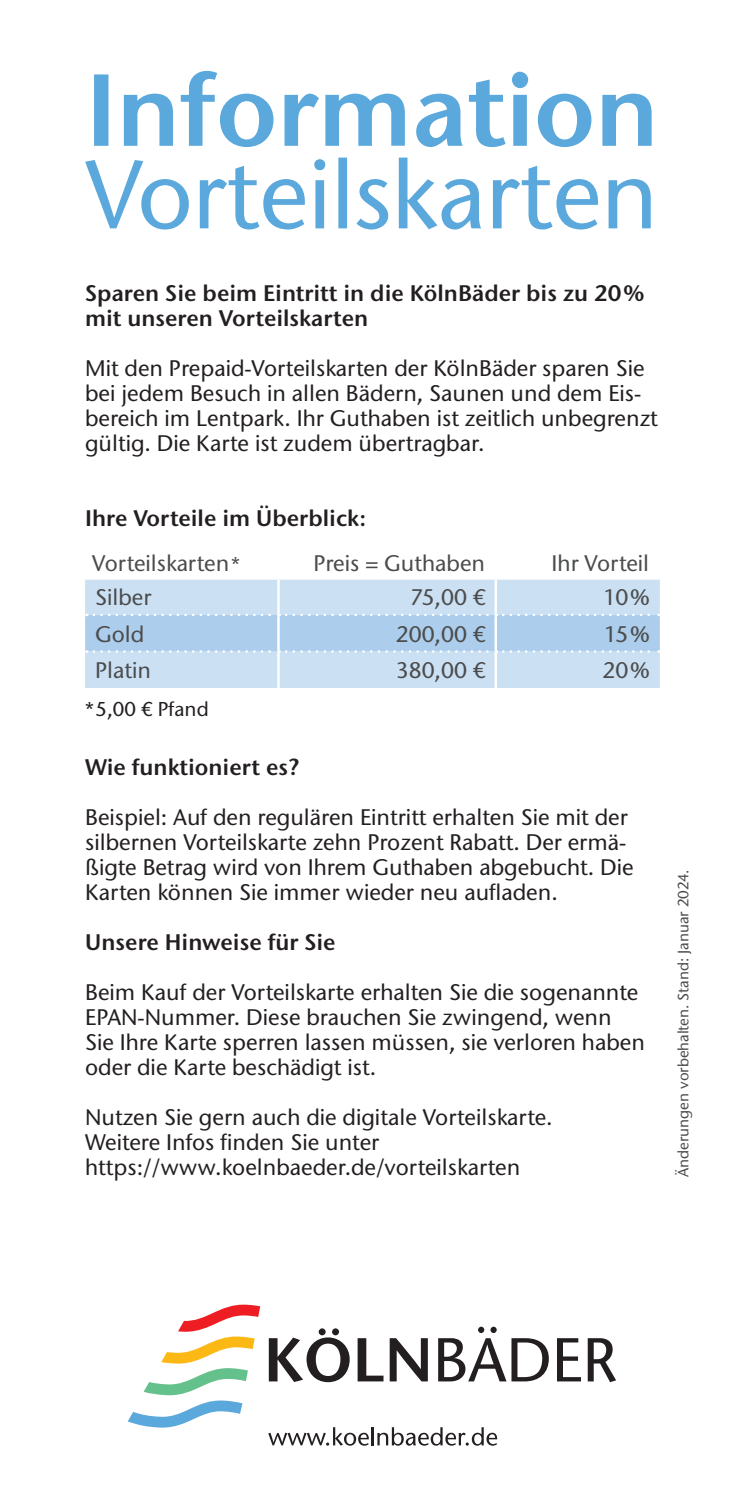
<style>
.page{position:relative;width:745px;height:1489px;background:#fff}
.page>*{position:absolute;margin:0;border:0;box-sizing:border-box;transform-origin:0 0}
.t1{font:500 22.5px/25px "Stone Sans ITC Std";color:#231f20}
.t2{font:600 22.5px/25px "Stone Sans ITC Pro";color:#231f20}
.t3{font:500 22.5px "Stone Sans ITC Std";color:#4b4c4d}
.t4{font:500 20px "Stone Sans ITC Std";color:#231f20}
.t5{font:500 15px "Stone Sans ITC Std";color:#4b4c4d}
.s1{font-size:20px}
</style>
<div class="page">
<svg style="left:85px;top:158px;width:565px;height:71px"></svg>
<svg style="left:94px;top:71px;width:557px;height:76px"></svg>
<svg style="left:268px;top:1328px;width:81px;height:53px"></svg>
<svg style="left:357px;top:1338px;width:26px;height:43px"></svg>
<svg style="left:389px;top:1338px;width:38px;height:43px"></svg>
<svg style="left:438px;top:1326px;width:110px;height:55px"></svg>
<svg style="left:557px;top:1338px;width:23px;height:43px"></svg>
<svg style="left:587px;top:1338px;width:28px;height:43px"></svg>
<svg style="left:128px;top:1304px;width:132px;height:123px"></svg>
<svg style="left:268px;top:1427px;width:229px;height:18px"></svg>
<div style="left:85px;top:579px;width:574px;height:109px;background:#cbe0f3"></div>
<hr style="left:277px;top:579px;width:2px;height:34px;background:#fff">
<hr style="left:494px;top:579px;width:2px;height:34px;background:#fff">
<hr style="left:277px;top:652px;width:2px;height:36px;background:#fff">
<hr style="left:494px;top:652px;width:2px;height:36px;background:#fff">
<svg style="left:85px;top:613px;width:574px;height:39px"></svg>
<p class="t2" style="left:85px;top:281px;width:560px">Sparen Sie beim Eintritt in die KölnBäder bis zu 20% mit unseren Vorteilskarten</p>
<p class="t1" style="left:85px;top:356px;width:574px">Mit den Prepaid-Vorteilskarten der KölnBäder sparen Sie bei jedem Besuch in allen Bädern, Saunen und dem Eis&shy;bereich im Lentpark. Ihr Guthaben ist zeitlich unbegrenzt gültig. Die Karte ist zudem übertragbar.</p>
<p class="t2" style="left:85px;top:506px;width:282px">Ihre Vorteile im Überblick:</p>
<p class="t3" style="left:92px;top:549px;width:149px">Vorteilskarten<span class="s1">*</span></p>
<p class="t3" style="left:313px;top:549px;width:173px">Preis = Guthaben</p>
<p class="t3" style="left:551px;top:549px;width:99px">Ihr Vorteil</p>
<p class="t3" style="left:95px;top:583px;width:58px">Silber</p>
<p class="t3" style="left:410px;top:583px;width:77px">75,00 €</p>
<p class="t3" style="left:603px;top:583px;width:48px">10%</p>
<p class="t3" style="left:95px;top:620px;width:51px">Gold</p>
<p class="t3" style="left:395px;top:620px;width:91px">200,00 €</p>
<p class="t3" style="left:603px;top:620px;width:47px">15%</p>
<p class="t3" style="left:95px;top:656px;width:57px">Platin</p>
<p class="t3" style="left:395px;top:656px;width:91px">380,00 €</p>
<p class="t3" style="left:602px;top:656px;width:49px">20%</p>
<p class="t4" style="left:85px;top:697px;width:125px">*5,00 € Pfand</p>
<p class="t2" style="left:85px;top:754px;width:216px">Wie funktioniert es?</p>
<p class="t1" style="left:85px;top:804px;width:549px">Beispiel: Auf den regulären Eintritt erhalten Sie mit der silbernen Vorteilskarte zehn Prozent Rabatt. Der ermä&shy;ßigte Betrag wird von Ihrem Guthaben abgebucht. Die Karten können Sie immer wieder neu aufladen.</p>
<p class="t2" style="left:85px;top:929px;width:252px">Unsere Hinweise für Sie</p>
<p class="t1" style="left:85px;top:979px;width:561px">Beim Kauf der Vorteilskarte erhalten Sie die sogenannte EPAN-Nummer. Diese brauchen Sie zwingend, wenn Sie Ihre Karte sperren lassen müssen, sie verloren haben oder die Karte beschädigt ist.</p>
<p class="t1" style="left:85px;top:1104px;width:469px">Nutzen Sie gern auch die digitale Vorteilskarte.<br>Weitere Infos finden Sie unter https://www.koelnbaeder.de/vorteilskarten</p>
<p class="t5" style="left:673px;top:1176px;width:309px;rotate:-90deg">Änderungen vorbehalten. Stand: Januar 2024.</p>
</div>
